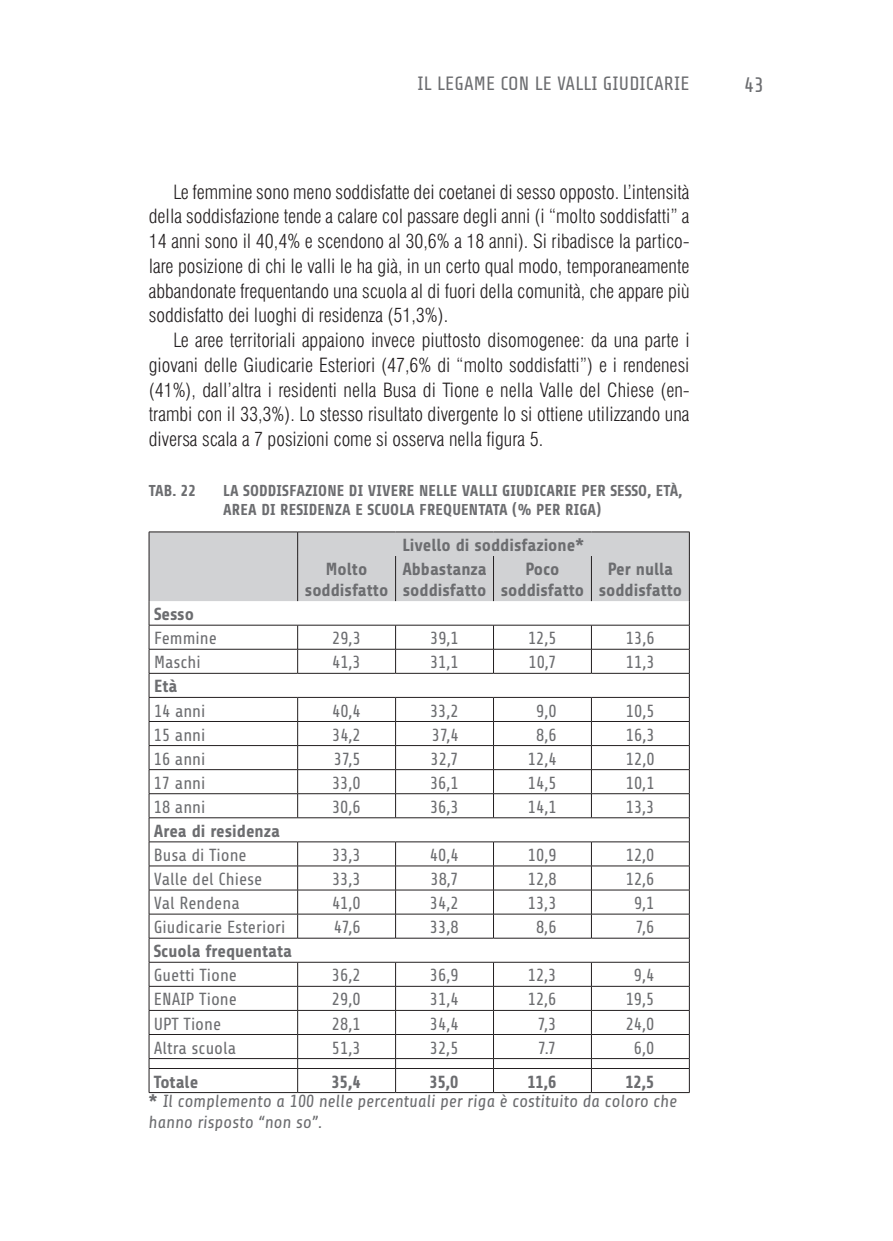
<style>
.page{position:relative;width:893px;height:1241px;background:#fff}
.page>*{position:absolute;margin:0;border:0;box-sizing:border-box;transform-origin:0 0}
.t1{font:21px "Share Tech";color:#6c6d70}
.t2{font:300 condensed 19.25px/24.7px "Swiss 721 BT";color:#231f20;text-align:justify}
.t3{font:19.25px "Share Tech";letter-spacing:.01em;color:#6c6d70}
.t4{font:17.5px "Share";color:#6c6d70}
.t5{font:700 17.5px/21px "Share";color:#6c6d70;text-align:center}
.t6{font:italic 17.5px/19.2px "Share";color:#6c6d70}
.t7{font:700 15.75px/18.9px "Share";letter-spacing:.01em;color:#6c6d70}
.s1{font-weight:700;font-style:normal}
</style>
<div class="page">
<hr style="left:149px;top:531px;width:149px;height:1px;background:#231f20">
<hr style="left:298px;top:531px;width:98px;height:1px;background:#231f20">
<hr style="left:396px;top:531px;width:97px;height:1px;background:#231f20">
<hr style="left:493px;top:531px;width:98px;height:1px;background:#231f20">
<hr style="left:591px;top:531px;width:99px;height:1px;background:#231f20">
<svg style="left:149px;top:532px;width:541px;height:560px"></svg>
<hr style="left:149px;top:1092px;width:149px;height:1px;background:#231f20">
<hr style="left:298px;top:1092px;width:98px;height:1px;background:#231f20">
<hr style="left:396px;top:1092px;width:97px;height:1px;background:#231f20">
<hr style="left:493px;top:1092px;width:98px;height:1px;background:#231f20">
<hr style="left:591px;top:1092px;width:99px;height:1px;background:#231f20">
<p class="t3" style="left:418px;top:73px;width:273px">IL LEGAME CON LE VALLI GIUDICARIE</p>
<p class="t1" style="left:744px;top:73px;width:21px">43</p>
<p class="t2" style="left:149px;top:179px;width:542px;text-indent:25px">Le femmine sono meno soddisfatte dei coetanei di sesso opposto. L’intensità della soddisfazione tende a calare col passare degli anni (i “molto soddisfatti” a 14 anni sono il 40,4% e scendono al 30,6% a 18 anni). Si ribadisce la partico&shy;lare posizione di chi le valli le ha già, in un certo qual modo, temporaneamente abbandonate frequentando una scuola al di fuori della comunità, che appare più soddisfatto dei luoghi di residenza (51,3%).</p>
<p class="t2" style="left:149px;top:328px;width:542px;text-indent:25px">Le aree territoriali appaiono invece piuttosto disomogenee: da una parte i giovani delle Giudicarie Esteriori (47,6% di “molto soddisfatti”) e i rendenesi (41%), dall’altra i residenti nella Busa di Tione e nella Valle del Chiese (en&shy;trambi con il 33,3%). Lo stesso risultato divergente lo si ottiene utilizzando una diversa scala a 7 posizioni come si osserva nella figura 5.</p>
<p class="t7" style="left:149px;top:481px;width:48px">TAB. 22</p>
<p class="t7" style="left:223px;top:481px;width:461px">LA SODDISFAZIONE DI VIVERE NELLE VALLI GIUDICARIE PER SESSO, ETÀ,<br>AREA DI RESIDENZA E SCUOLA FREQUENTATA (% PER RIGA)</p>
<p class="t5" style="left:403px;top:535px;width:183px">Livello di soddisfazione*</p>
<p class="t5" style="left:305px;top:559px;width:85px">Molto soddisfatto</p>
<p class="t5" style="left:402px;top:559px;width:86px;text-align:left">Abbastanza soddisfatto</p>
<p class="t5" style="left:501px;top:559px;width:85px">Poco soddisfatto</p>
<p class="t5" style="left:599px;top:559px;width:85px">Per nulla soddisfatto</p>
<p class="t5" style="left:154px;top:604px;width:41px">Sesso</p>
<p class="t4" style="left:154px;top:628px;width:64px">Femmine</p>
<p class="t4" style="left:332px;top:628px;width:30px">29,3</p>
<p class="t4" style="left:430px;top:628px;width:30px">39,1</p>
<p class="t4" style="left:528px;top:628px;width:30px">12,5</p>
<p class="t4" style="left:626px;top:628px;width:30px">13,6</p>
<p class="t4" style="left:154px;top:652px;width:48px">Maschi</p>
<p class="t4" style="left:332px;top:652px;width:30px">41,3</p>
<p class="t4" style="left:430px;top:652px;width:30px">31,1</p>
<p class="t4" style="left:528px;top:652px;width:30px">10,7</p>
<p class="t4" style="left:626px;top:652px;width:30px">11,3</p>
<p class="t5" style="left:154px;top:676px;width:25px">Età</p>
<p class="t4" style="left:154px;top:701px;width:53px">14 anni</p>
<p class="t4" style="left:332px;top:701px;width:30px">40,4</p>
<p class="t4" style="left:430px;top:701px;width:30px">33,2</p>
<p class="t4" style="left:536px;top:701px;width:22px">9,0</p>
<p class="t4" style="left:626px;top:701px;width:30px">10,5</p>
<p class="t4" style="left:154px;top:725px;width:53px">15 anni</p>
<p class="t4" style="left:332px;top:725px;width:30px">34,2</p>
<p class="t4" style="left:432px;top:725px;width:28px">37,4</p>
<p class="t4" style="left:536px;top:725px;width:22px">8,6</p>
<p class="t4" style="left:626px;top:725px;width:30px">16,3</p>
<p class="t4" style="left:154px;top:749px;width:53px">16 anni</p>
<p class="t4" style="left:334px;top:749px;width:28px">37,5</p>
<p class="t4" style="left:431px;top:749px;width:30px">32,7</p>
<p class="t4" style="left:528px;top:749px;width:30px">12,4</p>
<p class="t4" style="left:626px;top:749px;width:30px">12,0</p>
<p class="t4" style="left:154px;top:773px;width:53px">17 anni</p>
<p class="t4" style="left:332px;top:773px;width:30px">33,0</p>
<p class="t4" style="left:430px;top:773px;width:30px">36,1</p>
<p class="t4" style="left:528px;top:773px;width:30px">14,5</p>
<p class="t4" style="left:626px;top:773px;width:30px">10,1</p>
<p class="t4" style="left:154px;top:797px;width:53px">18 anni</p>
<p class="t4" style="left:332px;top:797px;width:30px">30,6</p>
<p class="t4" style="left:430px;top:797px;width:30px">36,3</p>
<p class="t4" style="left:528px;top:797px;width:30px">14,1</p>
<p class="t4" style="left:626px;top:797px;width:30px">13,3</p>
<p class="t5" style="left:154px;top:820px;width:128px">Area di residenza</p>
<p class="t4" style="left:154px;top:845px;width:94px">Busa di Tione</p>
<p class="t4" style="left:332px;top:845px;width:30px">33,3</p>
<p class="t4" style="left:430px;top:845px;width:30px">40,4</p>
<p class="t4" style="left:528px;top:845px;width:30px">10,9</p>
<p class="t4" style="left:626px;top:845px;width:30px">12,0</p>
<p class="t4" style="left:154px;top:869px;width:110px">Valle del Chiese</p>
<p class="t4" style="left:332px;top:869px;width:30px">33,3</p>
<p class="t4" style="left:430px;top:869px;width:30px">38,7</p>
<p class="t4" style="left:528px;top:869px;width:30px">12,8</p>
<p class="t4" style="left:626px;top:869px;width:30px">12,6</p>
<p class="t4" style="left:154px;top:893px;width:87px">Val Rendena</p>
<p class="t4" style="left:332px;top:893px;width:30px">41,0</p>
<p class="t4" style="left:430px;top:893px;width:30px">34,2</p>
<p class="t4" style="left:528px;top:893px;width:30px">13,3</p>
<p class="t4" style="left:634px;top:893px;width:22px">9,1</p>
<p class="t4" style="left:154px;top:917px;width:133px">Giudicarie Esteriori</p>
<p class="t4" style="left:334px;top:917px;width:28px">47,6</p>
<p class="t4" style="left:430px;top:917px;width:30px">33,8</p>
<p class="t4" style="left:536px;top:917px;width:22px">8,6</p>
<p class="t4" style="left:636px;top:917px;width:20px">7,6</p>
<p class="t5" style="left:154px;top:941px;width:140px">Scuola frequentata</p>
<p class="t4" style="left:154px;top:965px;width:85px">Guetti Tione</p>
<p class="t4" style="left:332px;top:965px;width:30px">36,2</p>
<p class="t4" style="left:430px;top:965px;width:30px">36,9</p>
<p class="t4" style="left:528px;top:965px;width:30px">12,3</p>
<p class="t4" style="left:634px;top:965px;width:22px">9,4</p>
<p class="t4" style="left:154px;top:989px;width:85px">ENAIP Tione</p>
<p class="t4" style="left:332px;top:989px;width:30px">29,0</p>
<p class="t4" style="left:430px;top:989px;width:30px">31,4</p>
<p class="t4" style="left:528px;top:989px;width:30px">12,6</p>
<p class="t4" style="left:626px;top:989px;width:30px">19,5</p>
<p class="t4" style="left:154px;top:1013px;width:69px">UPT Tione</p>
<p class="t4" style="left:332px;top:1013px;width:30px">28,1</p>
<p class="t4" style="left:430px;top:1013px;width:30px">34,4</p>
<p class="t4" style="left:538px;top:1013px;width:20px">7,3</p>
<p class="t4" style="left:626px;top:1013px;width:30px">24,0</p>
<p class="t4" style="left:154px;top:1037px;width:84px">Altra scuola</p>
<p class="t4" style="left:332px;top:1037px;width:30px">51,3</p>
<p class="t4" style="left:430px;top:1037px;width:30px">32,5</p>
<p class="t4" style="left:538px;top:1037px;width:20px">7.7</p>
<p class="t4" style="left:634px;top:1037px;width:22px">6,0</p>
<p class="t5" style="left:154px;top:1071px;width:46px">Totale</p>
<p class="t5" style="left:332px;top:1071px;width:31px">35,4</p>
<p class="t5" style="left:429px;top:1071px;width:31px">35,0</p>
<p class="t5" style="left:527px;top:1071px;width:31px">11,6</p>
<p class="t6" style="left:149px;top:1072px;width:530px;text-indent:477px"><span class="s1">12,5<br>*</span> Il complemento a 100 nelle percentuali per riga è costituito da coloro che</p>
<p class="t6" style="left:149px;top:1112px;width:175px">hanno risposto “non so”.</p>
</div>
